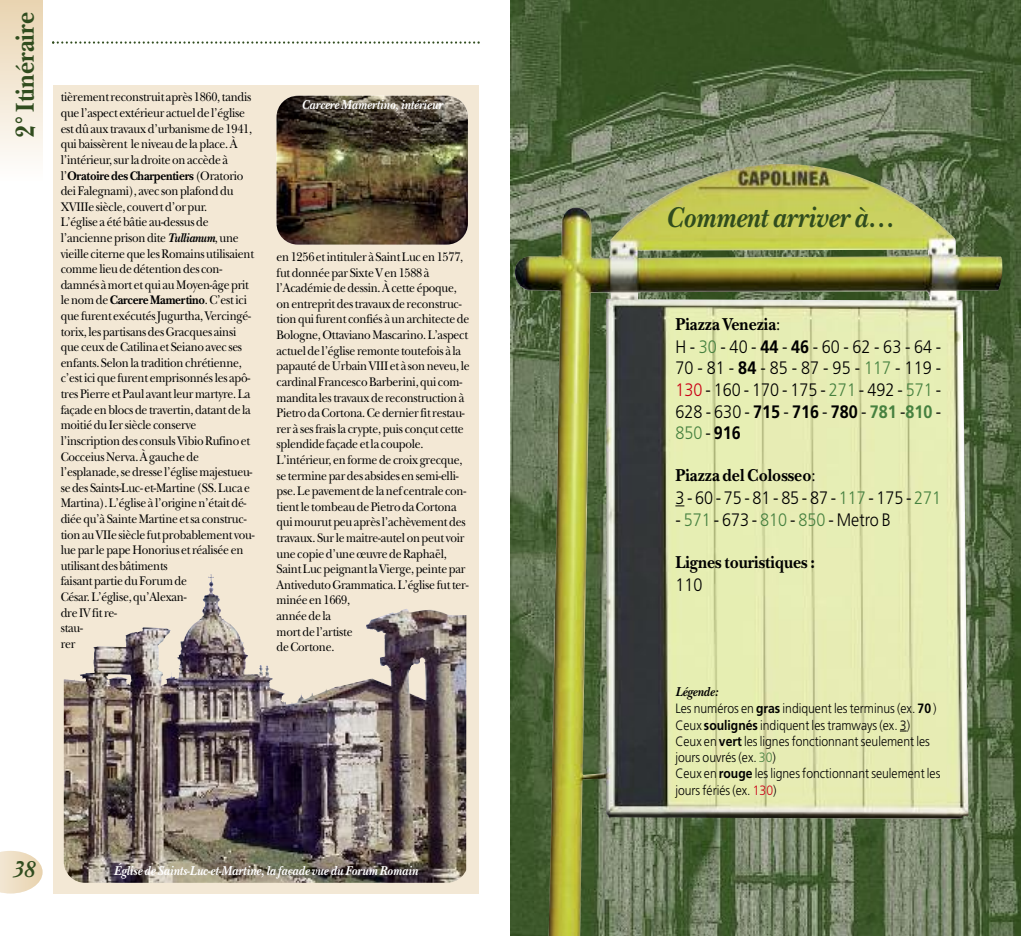
<style>
.page{position:relative;width:1021px;height:936px;background:#fff}
.page>*{position:absolute;margin:0;border:0;box-sizing:border-box;transform-origin:0 0}
.t1{font:italic 700 30px "New Baskerville";color:#304c1e;scale:.9 1}
.t2{font:700 27px "New Baskerville";color:#304c1e;scale:.9 1}
.t3{font:italic 700 24px "New Baskerville";color:#304c1e;scale:.9 1}
.t4{font:300 18px/21.6px "Frutiger";color:#000;text-align:justify;scale:.9 1}
.t5{font:700 18px "New Baskerville";color:#000;scale:.9 1}
.t6{font:300 13.5px/16.2px "Frutiger";color:#000;scale:.9 1}
.t7{font:italic 700 13.5px "New Baskerville";color:#fff;scale:.9 1}
.t8{font:italic 700 13.5px "New Baskerville";color:#000;scale:.9 1}
.t9{font:13.05px/15.6px "New Baskerville";letter-spacing:-.02em;color:#000;scale:.9 1}
.s1{font-weight:700}
.s2{font-weight:700;font-style:italic}
.s3{font-weight:400}
.s4{color:#468140}
.s5{color:#ca0016}
.s6{font-weight:700;color:#468140}
</style>
<div class="page">
<img style="left:510px;top:0;width:510px;height:935px">
<svg style="left:52px;top:41px;width:427px;height:3px"></svg>
<svg style="left:53px;top:85px;width:425px;height:808px;background:#cec3b5"></svg>
<img style="left:64px;top:627px;width:112px;height:58px">
<svg style="left:0;top:851px;width:43px;height:42px"></svg>
<div style="left:0;top:0;width:43px;height:181px;background:linear-gradient(to bottom,#e9d4b1,#fffefe)"></div>
<img style="left:276px;top:96px;width:192px;height:148px;border-radius:21px">
<img style="left:514px;top:164px;width:488px;height:771px">
<h2 class="t2" style="left:9px;top:138px;width:141px;rotate:-90deg">2° Itinéraire</h2>
<p class="t9" style="left:61px;top:91px;width:217px">tièrementreconstruitaprès1860,tandis quel’aspectextérieuractueldel’église estdûauxtravauxd’urbanismede1941, quibaissèrent leniveaudelaplace.À l’intérieur,surladroiteonaccèdeà l’<span class="s1">OratoiredesCharpentiers</span>(Oratorio deiFalegnami),avecsonplafonddu XVIIIesiècle,couvertd’orpur.<br>L’égliseaétébâtieau-dessusde l’ancienneprisondite<span class="s2">Tullianum</span>,une vieilleciternequelesRomainsutilisaient commelieudedétentiondescon&shy;damnésàmortetquiauMoyen-âgeprit lenomde<span class="s1">CarcereMamertino</span>.C’estici quefurentexécutésJugurtha,Vercingé&shy;torix,lespartisansdesGracquesainsi queceuxdeCatilinaetSeianoavecses enfants.Selonlatraditionchrétienne, c’esticiquefurentemprisonnéslesapô&shy;tresPierreetPaulavantleurmartyre.La façadeenblocsdetravertin,datantdela moitiéduIersiècleconserve l’inscriptiondesconsulsVibioRufinoet CocceiusNerva.Àgauchede l’esplanade,sedressel’églisemajestueu&shy;sedesSaints-Luc-et-Martine(SS.Lucae Martina).L’égliseàl’originen’étaitdé&shy;diéequ’àSainteMartineetsaconstruc&shy;tionauVIIesièclefutprobablementvou&shy;lueparlepapeHonoriusetréaliséeen utilisantdesbâtiments faisantpartieduForumde César.L’église,qu’Alexan-<br>dreIVfitre-<br>stau-<br>rer</p>
<p class="t7" style="left:302px;top:96px;width:158px">Carcere Mamertino, intérieur</p>
<p class="t9" style="left:276px;top:251px;width:216px">en1256etintituleràSaintLucen1577, futdonnéeparSixteVen1588à l’Académiededessin.Àcetteépoque, onentrepritdestravauxdereconstruc&shy;tionquifurentconfiésàunarchitectede Bologne,OttavianoMascarino.L’aspect actueldel’égliseremontetoutefoisàla papautédeUrbainVIIIetàsonneveu,le cardinalFrancescoBarberini,quicom&shy;manditalestravauxdereconstructionà PietrodaCortona.Cedernierfitrestau&shy;reràsesfraislacrypte,puisconçutcette splendidefaçadeetlacoupole.<br>L’intérieur,enformedecroixgrecque, seterminepardesabsidesensemi-elli&shy;pse.Lepavementdelanefcentralecon&shy;tientletombeaudePietrodaCortona quimourutpeuaprèsl’achèvementdes travaux.Surlemaitre-autelonpeutvoir unecopied’uneœuvredeRaphaël, SaintLucpeignantlaVierge,peintepar AntivedutoGrammatica.L’églisefutter&shy;minée en1669,<br>annéede la<br>mortde l’artiste<br>deCortone.</p>
<h3 class="t3" style="left:13px;top:854px;width:25px">38</h3>
<p class="t7" style="left:114px;top:862px;width:339px">Église de Saints-Luc-et-Martine, la façade vue du Forum Romain</p>
<h1 class="t1" style="left:666px;top:199px;width:256px">Comment arriver à…</h1>
<h3 class="t5" style="left:675px;top:313px;width:118px">Piazza Venezia<span class="s3">:</span></h3>
<h3 class="t4" style="left:675px;top:337px;width:297px">H-<span class="s4">30</span>-40-<span class="s1">44</span>-<span class="s1">46</span>-60-62-63-64- 70-81-<span class="s1">84</span>-85-87-95-<span class="s4">117</span>-119- <span class="s5">130</span>- 160- 170- 175-<span class="s4">271</span> -492 - <span class="s4">571</span> - 628 - 630 - <span class="s1">715</span> - <span class="s1">716</span> - <span class="s1">780</span> - <span class="s6">781</span> -<span class="s6">810</span> - <span class="s4">850</span> - <span class="s1">916</span></h3>
<h3 class="t5" style="left:675px;top:464px;width:157px">Piazza del Colosseo<span class="s3">:</span></h3>
<h3 class="t4" style="left:675px;top:488px;width:297px">3-60-75-81-85-87-<span class="s4">117</span>-175-<span class="s4">271</span></h3>
<h3 class="t4" style="left:675px;top:510px;width:241px">- <span class="s4">571</span> - 673 - <span class="s4">810</span> - <span class="s4">850</span> - Metro B</h3>
<h3 class="t5" style="left:675px;top:551px;width:157px">Lignes touristiques :</h3>
<h3 class="t4" style="left:675px;top:575px;width:32px">110</h3>
<p class="t8" style="left:675px;top:683px;width:49px">Légende:</p>
<p class="t6" style="left:675px;top:701px;width:296px">Les numéros en <span class="s1">gras</span> indiquent les terminus (ex. <span class="s1">70</span> )<br>Ceux <span class="s1">soulignés</span> indiquent les tramways (ex. 3)<br>Ceux en <span class="s1">vert</span> les lignes fonctionnant seulement les jours ouvrés (ex. <span class="s4">30</span>)<br>Ceux en <span class="s1">rouge</span> les lignes fonctionnant seulement les jours fériés (ex. <span class="s5">130</span>)</p>
</div>
